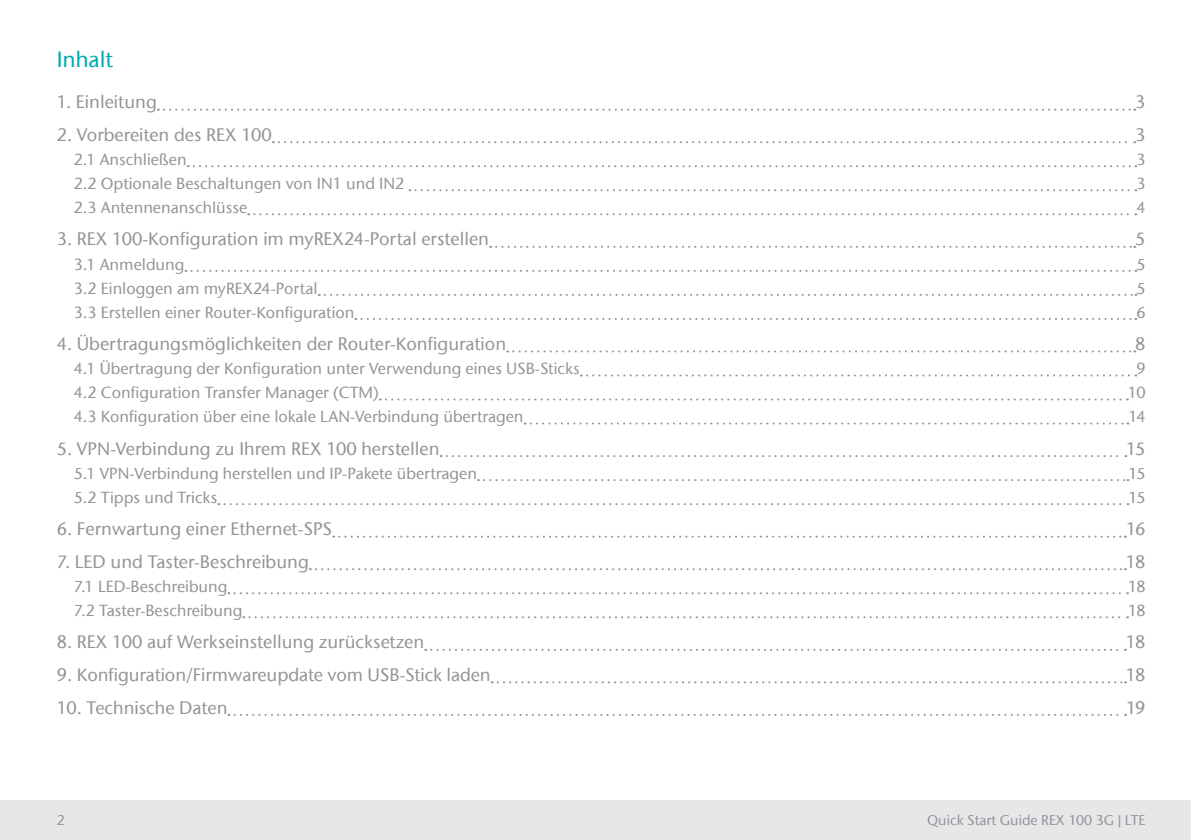
<style>
.page{position:relative;width:1191px;height:840px;background:#fff}
.page>*{position:absolute;margin:0;border:0;box-sizing:border-box;transform-origin:0 0}
.t1{font:500 22px "ITC Stone Sans Com";color:#00aaad}
.t2{font:500 18px "ITC Stone Sans Com";color:#939598}
.t3{font:500 16px "ITC Stone Sans Com";color:#939598}
.t4{font:500 14px "ITC Stone Sans Com";color:#939598}
</style>
<div class="page">
<div style="left:0;top:799px;width:1191px;height:40px;background:#e6e7e9"></div>
<svg style="left:158px;top:109px;width:977px;height:2px"></svg>
<svg style="left:273px;top:141px;width:862px;height:2px"></svg>
<svg style="left:188px;top:165px;width:948px;height:2px"></svg>
<svg style="left:409px;top:189px;width:727px;height:2px"></svg>
<svg style="left:248px;top:213px;width:888px;height:2px"></svg>
<svg style="left:490px;top:246px;width:645px;height:2px"></svg>
<svg style="left:185px;top:270px;width:951px;height:2px"></svg>
<svg style="left:319px;top:294px;width:817px;height:2px"></svg>
<svg style="left:355px;top:318px;width:781px;height:2px"></svg>
<svg style="left:507px;top:350px;width:628px;height:2px"></svg>
<svg style="left:581px;top:374px;width:555px;height:2px"></svg>
<svg style="left:380px;top:398px;width:747px;height:2px"></svg>
<svg style="left:524px;top:422px;width:604px;height:2px"></svg>
<svg style="left:440px;top:455px;width:686px;height:2px"></svg>
<svg style="left:478px;top:479px;width:650px;height:2px"></svg>
<svg style="left:218px;top:503px;width:910px;height:2px"></svg>
<svg style="left:333px;top:535px;width:793px;height:2px"></svg>
<svg style="left:310px;top:568px;width:815px;height:2px"></svg>
<svg style="left:228px;top:592px;width:900px;height:2px"></svg>
<svg style="left:243px;top:616px;width:885px;height:2px"></svg>
<svg style="left:425px;top:648px;width:700px;height:2px"></svg>
<svg style="left:492px;top:681px;width:634px;height:2px"></svg>
<svg style="left:228px;top:713px;width:898px;height:2px"></svg>
<h1 class="t1" style="left:57px;top:46px;width:58px">Inhalt</h1>
<p class="t2" style="left:57px;top:91px;width:102px">1. Einleitung</p>
<p class="t2" style="left:1135px;top:91px;width:12px">3</p>
<p class="t2" style="left:57px;top:124px;width:217px">2. Vorbereiten des REX 100</p>
<p class="t2" style="left:1135px;top:124px;width:12px">3</p>
<p class="t3" style="left:74px;top:149px;width:114px">2.1 Anschließen</p>
<p class="t3" style="left:1136px;top:149px;width:11px">3</p>
<p class="t3" style="left:74px;top:173px;width:332px">2.2 Optionale Beschaltungen von IN1 und IN2</p>
<p class="t3" style="left:1136px;top:173px;width:11px">3</p>
<p class="t3" style="left:74px;top:197px;width:175px">2.3 Antennenanschlüsse</p>
<p class="t3" style="left:1136px;top:197px;width:11px">4</p>
<p class="t2" style="left:57px;top:228px;width:434px">3. REX 100-Konfiguration im myREX24-Portal erstellen</p>
<p class="t2" style="left:1135px;top:228px;width:12px">5</p>
<p class="t3" style="left:74px;top:254px;width:112px">3.1 Anmeldung</p>
<p class="t3" style="left:1136px;top:254px;width:11px">5</p>
<p class="t3" style="left:74px;top:278px;width:245px">3.2 Einloggen am myREX24-Portal</p>
<p class="t3" style="left:1136px;top:278px;width:11px">5</p>
<p class="t3" style="left:74px;top:302px;width:282px">3.3 Erstellen einer Router-Konfiguration</p>
<p class="t3" style="left:1136px;top:302px;width:11px">6</p>
<p class="t2" style="left:57px;top:333px;width:451px">4. Übertragungsmöglichkeiten der Router-Konfiguration</p>
<p class="t2" style="left:1135px;top:333px;width:12px">8</p>
<p class="t3" style="left:74px;top:358px;width:507px">4.1 Übertragung der Konfiguration unter Verwendung eines USB-Sticks</p>
<p class="t3" style="left:1136px;top:358px;width:11px">9</p>
<p class="t3" style="left:74px;top:382px;width:307px">4.2 Configuration Transfer Manager (CTM)</p>
<p class="t3" style="left:1127px;top:382px;width:19px">10</p>
<p class="t3" style="left:74px;top:406px;width:451px">4.3 Konfiguration über eine lokale LAN-Verbindung übertragen</p>
<p class="t3" style="left:1128px;top:406px;width:19px">14</p>
<p class="t2" style="left:57px;top:437px;width:384px">5. VPN-Verbindung zu Ihrem REX 100 herstellen</p>
<p class="t2" style="left:1126px;top:437px;width:21px">15</p>
<p class="t3" style="left:74px;top:463px;width:405px">5.1 VPN-Verbindung herstellen und IP-Pakete übertragen</p>
<p class="t3" style="left:1128px;top:463px;width:19px">15</p>
<p class="t3" style="left:74px;top:487px;width:145px">5.2 Tipps und Tricks</p>
<p class="t3" style="left:1128px;top:487px;width:19px">15</p>
<p class="t2" style="left:57px;top:518px;width:277px">6. Fernwartung einer Ethernet-SPS</p>
<p class="t2" style="left:1126px;top:518px;width:21px">16</p>
<p class="t2" style="left:57px;top:550px;width:254px">7. LED und Taster-Beschreibung</p>
<p class="t2" style="left:1125px;top:550px;width:21px">18</p>
<p class="t3" style="left:74px;top:576px;width:155px">7.1 LED-Beschreibung</p>
<p class="t3" style="left:1128px;top:576px;width:19px">18</p>
<p class="t3" style="left:74px;top:600px;width:170px">7.2 Taster-Beschreibung</p>
<p class="t3" style="left:1128px;top:600px;width:19px">18</p>
<p class="t2" style="left:57px;top:631px;width:369px">8. REX 100 auf Werkseinstellung zurücksetzen</p>
<p class="t2" style="left:1125px;top:631px;width:21px">18</p>
<p class="t2" style="left:57px;top:663px;width:435px">9. Konfiguration/Firmwareupdate vom USB-Stick laden</p>
<p class="t2" style="left:1126px;top:663px;width:21px">18</p>
<p class="t2" style="left:57px;top:696px;width:172px">10. Technische Daten</p>
<p class="t2" style="left:1126px;top:696px;width:21px">19</p>
<p class="t4" style="left:57px;top:811px;width:10px">2</p>
<p class="t4" style="left:927px;top:811px;width:220px">Quick Start Guide REX 100 3G| LTE</p>
</div>
